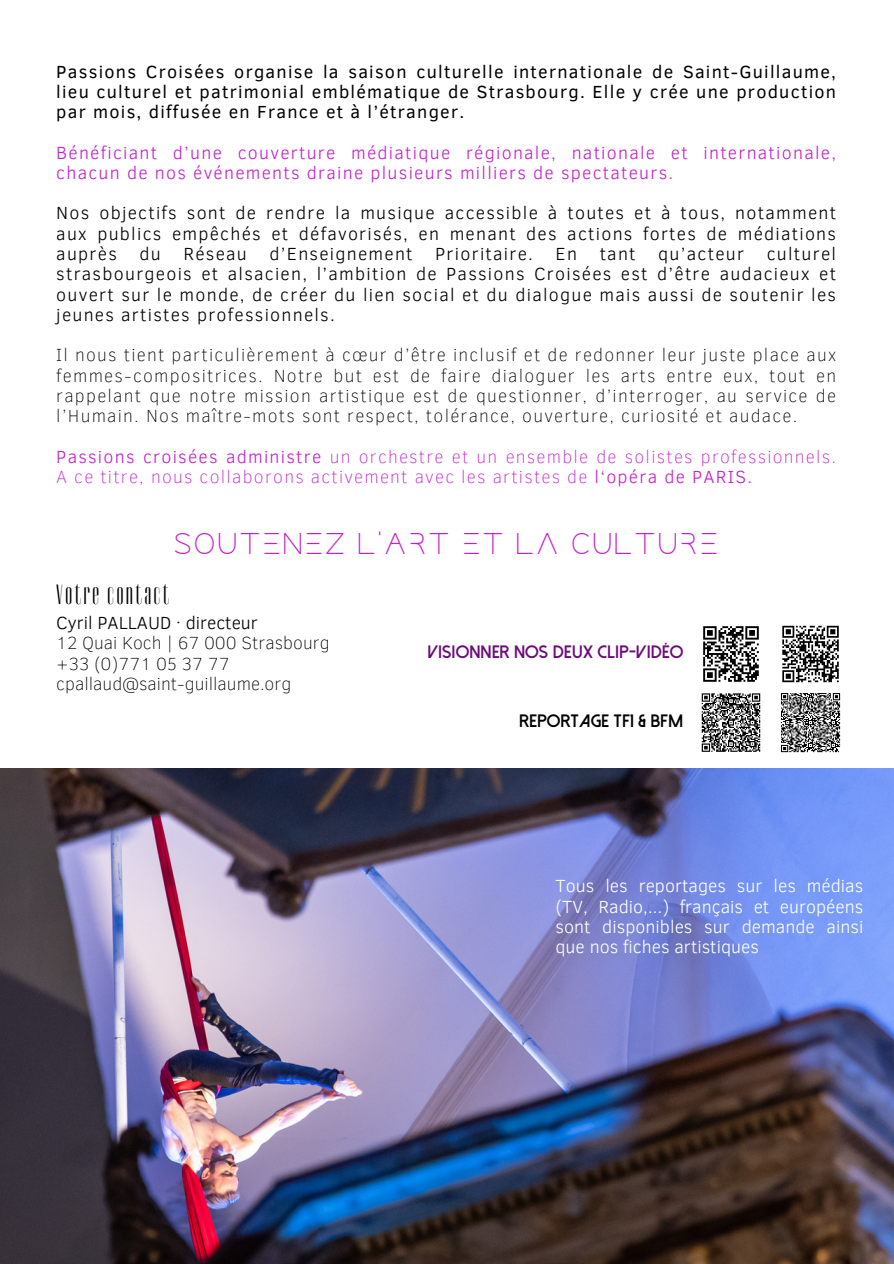
<style>
.page{position:relative;width:894px;height:1264px;background:#fff}
.page>*{position:absolute;margin:0;border:0;box-sizing:border-box;transform-origin:0 0}
.t1{font:30px "averox";letter-spacing:.07em;color:#c321cc}
.t2{font:28.5px "Devasia";letter-spacing:.08em;color:#000}
.t3{font:300 18px/20.2px "Clear Sans";letter-spacing:.07em;color:#000;text-align:justify}
.t4{font:100 18px/20.2px "Clear Sans";color:#000;text-align:justify}
.t5{font:18px/20.2px "Clear Sans";letter-spacing:.07em;color:#000;text-align:justify}
.t6{font:100 18px/20.2px "Clear Sans";letter-spacing:.07em;color:#c321cc}
.t7{font:300 18px/20.2px "Clear Sans";letter-spacing:.07em;color:#c321cc}
.t8{font:300 18px/20.2px "Clear Sans";color:#fff;text-align:justify}
.t9{font:800 18px "Dolce Vita";color:#6d0b7c}
.t10{font:300 18px "Clear Sans";color:#000}
.t11{font:800 18px "Dolce Vita";color:#000}
.s1{font-weight:300}
</style>
<div class="page">
<img style="left:0;top:768px;width:893px;height:495px">
<svg style="left:782px;top:625px;width:57px;height:58px"></svg>
<svg style="left:703px;top:626px;width:56px;height:56px"></svg>
<svg style="left:701px;top:693px;width:60px;height:59px"></svg>
<svg style="left:781px;top:693px;width:60px;height:60px"></svg>
<svg style="left:781px;top:693px;width:59px;height:59px;background:#7c7c7c"></svg>
<p class="t5" style="left:56px;top:60px;width:781px">Passions Croisées organise la saison culturelle internationale de Saint-Guillaume, lieu culturel et patrimonial emblématique de Strasbourg. Elle y crée une production par mois, diffusée en France et à l’étranger.</p>
<p class="t7" style="left:56px;top:141px;width:781px">Bénéficiant d’une couverture médiatique régionale, nationale et internationale, chacun de nos événements draine plusieurs milliers de spectateurs.</p>
<p class="t3" style="left:56px;top:202px;width:781px">Nos objectifs sont de rendre la musique accessible à toutes et à tous, notamment aux publics empêchés et défavorisés, en menant des actions fortes de médiations auprès</p>
<p class="t3" style="left:139px;top:243px;width:23px">du</p>
<p class="t3" style="left:183px;top:243px;width:65px">Réseau</p>
<p class="t3" style="left:269px;top:243px;width:144px">d’Enseignement</p>
<p class="t3" style="left:435px;top:243px;width:99px">Prioritaire.</p>
<p class="t3" style="left:555px;top:243px;width:23px">En</p>
<p class="t3" style="left:599px;top:243px;width:37px">tant</p>
<p class="t3" style="left:658px;top:243px;width:87px">qu’acteur</p>
<p class="t3" style="left:56px;top:243px;width:781px;text-indent:710px">culturel strasbourgeois et alsacien, l’ambition de Passions Croisées est d’être audacieux et ouvert sur le monde, de créer du lien social et du dialogue mais aussi de soutenir les jeunes artistes professionnels.</p>
<p class="t4" style="left:56px;top:344px;width:781px">Il nous tient particulièrement à cœur d’être inclusif et de redonner leur juste place aux femmes-compositrices. Notre but est de faire dialoguer les arts entre eux, tout en rappelant que notre mission artistique est de questionner, d’interroger, au service de l’Humain. Nos maître-mots sont respect, tolérance, ouverture, curiosité et audace.</p>
<h1 class="t6" style="left:56px;top:445px;width:781px"><span class="s1">Passions croisées administre</span> un orchestre et un ensemble de solistes professionnels.<br>A ce titre, nous collaborons activement avec les artistes de <span class="s1">l‘opéra de PARIS.</span></h1>
<p class="t1" style="left:173px;top:527px;width:546px">SOUTENEZ L'ART ET LA CULTURE</p>
<p class="t2" style="left:56px;top:583px;width:115px">Votre contact</p>
<p class="t10" style="left:56px;top:610px;width:203px">Cyril PALLAUD · directeur</p>
<p class="t4" style="left:56px;top:632px;width:275px">12 Quai Koch | 67 000 Strasbourg</p>
<p class="t4" style="left:56px;top:652px;width:175px">+33 (0)771 05 37 77</p>
<h2 class="t4" style="left:56px;top:672px;width:236px">cpallaud@saint-guillaume.org</h2>
<p class="t9" style="left:427px;top:643px;width:257px">VISIONNER NOS DEUX CLIP-VIDÉO</p>
<h2 class="t11" style="left:519px;top:712px;width:166px">REPORTAGE TF1 &amp; BFM</h2>
<p class="t8" style="left:555px;top:875px;width:309px">Tous les reportages sur les médias (TV, Radio,...) français et européens sont disponibles sur demande ainsi que nos fiches artistiques</p>
</div>
